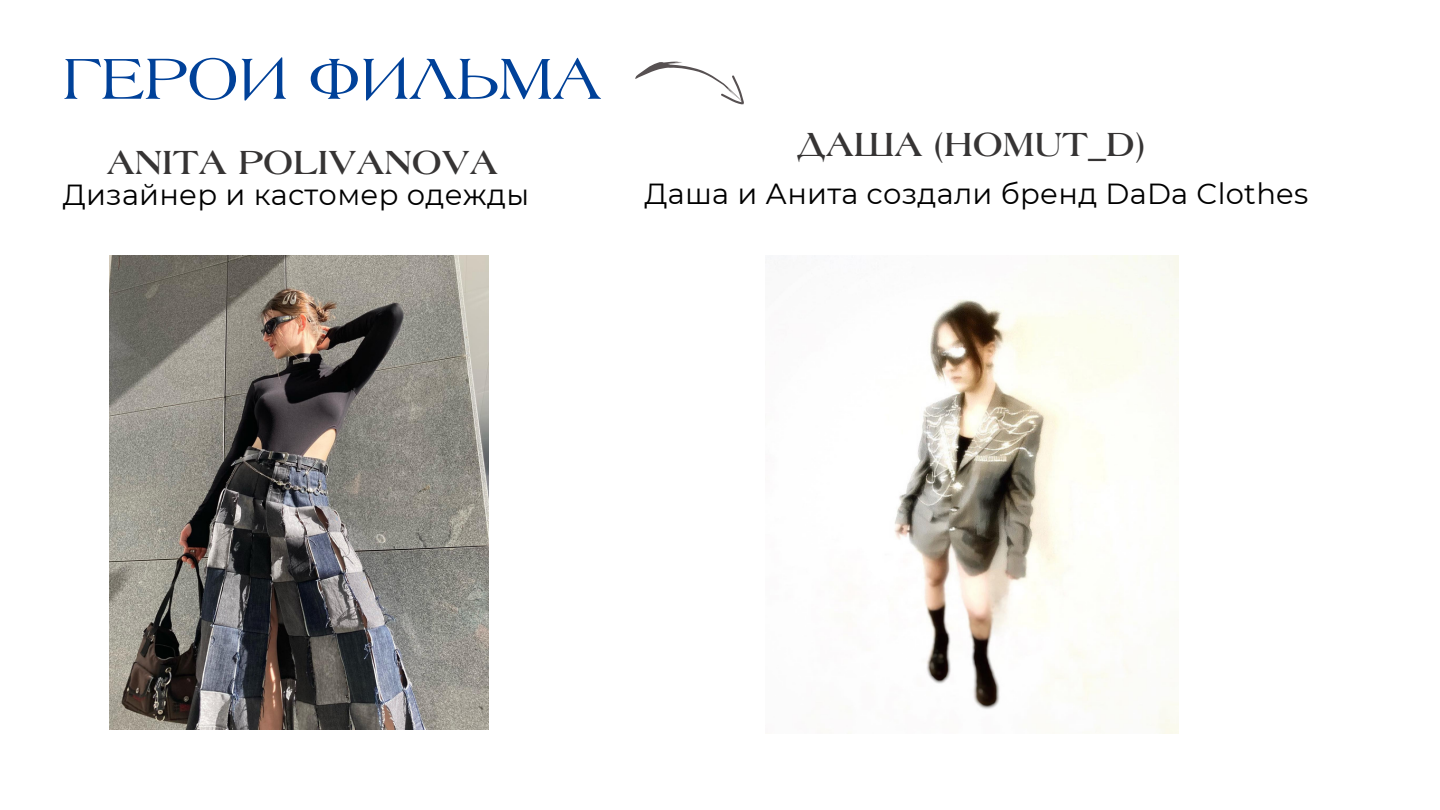
<style>
.page{position:relative;width:1440px;height:810px;background:#fff}
.page>*{position:absolute;margin:0;border:0;box-sizing:border-box;transform-origin:0 0}
.t1{font:62px "Laguna";color:#004199}
.t2{font:700 36px "Laguna";color:#363434}
.t3{font:29px "Montserrat";letter-spacing:.01em;color:#000}
</style>
<div class="page">
<svg style="left:635px;top:61px;width:109px;height:44px"></svg>
<img style="left:110px;top:255px;width:378px;height:474px">
<img style="left:848px;top:255px;width:331px;height:479px">
<p class="t1" style="left:63px;top:54px;width:540px">ГЕРОИ ФИЛЬМА</p>
<p class="t2" style="left:107px;top:148px;width:392px">ANITA POLIVANOVA</p>
<p class="t3" style="left:63px;top:177px;width:468px">Дизайнер и кастомер одежды</p>
<p class="t2" style="left:797px;top:130px;width:349px">ДАША (HOMUT_D)</p>
<p class="t3" style="left:645px;top:176px;width:665px">Даша и Анита создали бренд DaDa Clothes</p>
</div>
